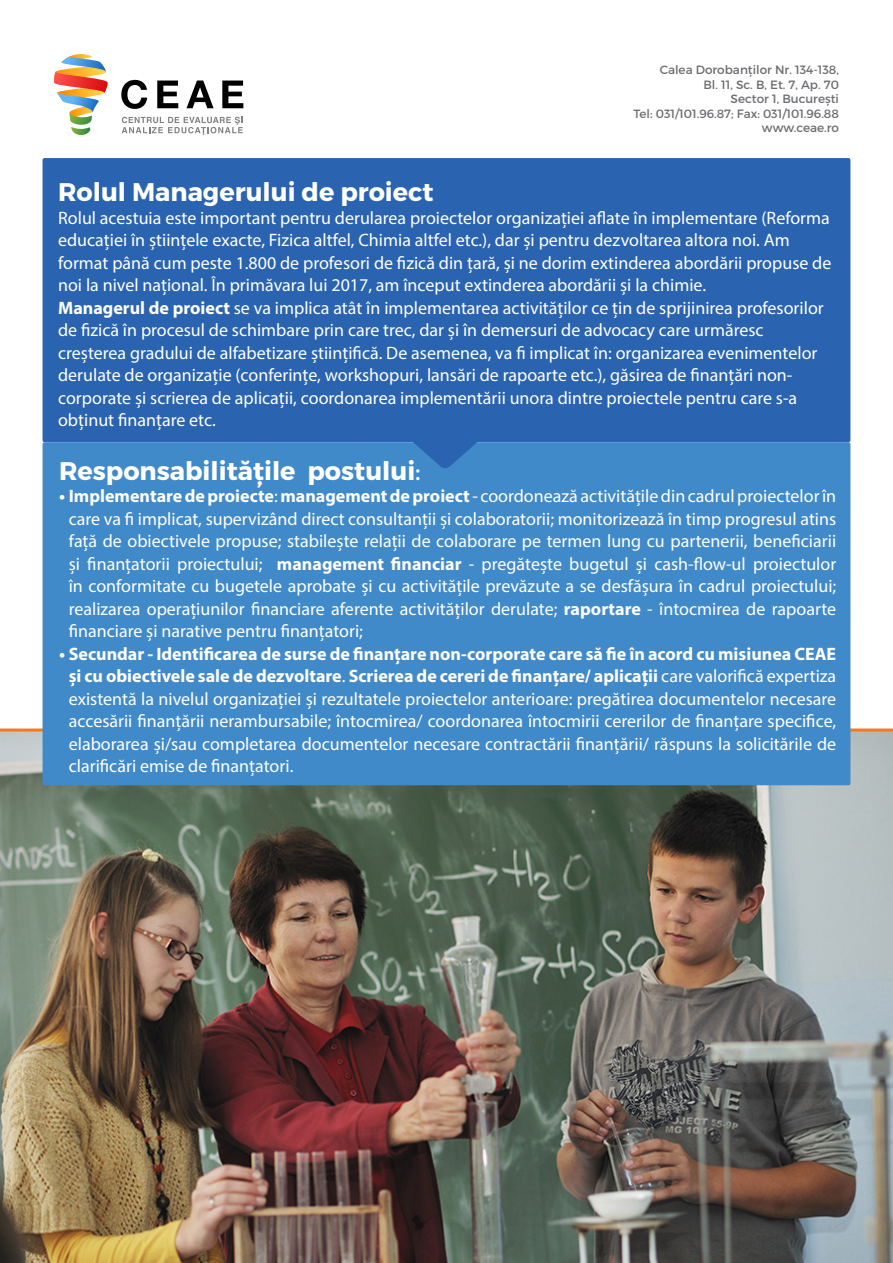
<style>
.page{position:relative;width:893px;height:1263px;background:#fff}
.page>*{position:absolute;margin:0;border:0;box-sizing:border-box;transform-origin:0 0}
.t1{font:700 25.5px "Montserrat";color:#fff}
.t2{font:18px/22.5px "Myriad Pro";color:#fff}
.t3{font:12px/14.4px "Montserrat";color:#6c6d70;text-align:right}
.s1{font-weight:700}
.s2{font-weight:400}
</style>
<div class="page">
<img style="left:0;top:731px;width:893px;height:532px">
<hr style="left:0;top:728px;width:893px;height:3px;background:#f47921">
<svg style="left:121px;top:80px;width:26px;height:29px"></svg>
<svg style="left:157px;top:81px;width:21px;height:27px"></svg>
<svg style="left:186px;top:81px;width:28px;height:27px"></svg>
<svg style="left:222px;top:81px;width:21px;height:27px"></svg>
<svg style="left:122px;top:117px;width:121px;height:18px"></svg>
<svg style="left:54px;top:54px;width:54px;height:81px"></svg>
<div style="left:43px;top:158px;width:807px;height:284px;background:#2a64b0;border-radius:2px"></div>
<div style="left:43px;top:442px;width:807px;height:343px;background:#418ac9;border-radius:2px"></div>
<svg style="left:398px;top:442px;width:94px;height:26px"></svg>
<p class="t3" style="left:660px;top:63px;width:181px">Calea Dorobanților Nr. 134-138,<br>Bl. 11, Sc. B, Et. 7, Ap. 70</p>
<p class="t3" style="left:731px;top:92px;width:110px">Sector 1, București</p>
<p class="t3" style="left:633px;top:106px;width:207px">Tel: 031/101.96.87; Fax: 031/101.96.88</p>
<p class="t3" style="left:762px;top:120px;width:79px">www.ceae.ro</p>
<p class="t1" style="left:58px;top:176px;width:377px">Rolul Managerului de proiect</p>
<p class="t2" style="left:58px;top:206px;width:775px">Rolul acestuia este important pentru derularea proiectelor organizației aflate în implementare (Reforma educației în științele exacte, Fizica altfel, Chimia altfel etc.), dar și pentru dezvoltarea altora noi. Am format până cum peste 1.800 de profesori de fizică din țară, și ne dorim extinderea abordării propuse de noi la nivel național. În primăvara lui 2017, am început extinderea abordării și la chimie.</p>
<p class="t2" style="left:58px;top:296px;width:767px"><span class="s1">Managerul de proiect</span> se va implica atât în implementarea activităților ce țin de sprijinirea profesorilor de fizică în procesul de schimbare prin care trec, dar și în demersuri de advocacy care urmăresc creșterea gradului de alfabetizare științifică. De asemenea, va fi implicat în: organizarea evenimentelor derulate de organizație (conferințe, workshopuri, lansări de rapoarte etc.), găsirea de finanțări non&shy;corporate și scrierea de aplicații, coordonarea implementării unora dintre proiectele pentru care s-a obținut finanțare etc.</p>
<p class="t1" style="left:59px;top:455px;width:363px">Responsabilitățile postului<span class="s2">:</span></p>
<p class="t2" style="left:69px;top:485px;width:769px;text-align:justify;text-indent:-10px"><span class="s1">• Implementare de proiecte</span>: <span class="s1">management de proiect</span> - coordonează activitățile din cadrul proiectelor în care va fi implicat, supervizând direct consultanții și colaboratorii; monitorizează în timp progresul atins față de obiectivele propuse; stabilește relații de colaborare pe termen lung cu partenerii, beneficiarii și finanțatorii proiectului; <span class="s1">management financiar</span> - pregătește bugetul și cash-flow-ul proiectulor în conformitate cu bugetele aprobate și cu activitățile prevăzute a se desfășura în cadrul proiectului; realizarea operațiunilor financiare aferente activităților derulate; <span class="s1">raportare</span> - întocmirea de rapoarte financiare și narative pentru finanțatori;</p>
<p class="t2" style="left:69px;top:642px;width:769px;text-align:justify;text-indent:-10px"><span class="s1">• Secundar - Identificarea de surse de finanțare non-corporate care să fie în acord cu misiunea CEAE și cu obiectivele sale de dezvoltare</span>. <span class="s1">Scrierea de cereri de finanțare/ aplicații</span> care valorifică expertiza existentă la nivelul organizației și rezultatele proiectelor anterioare: pregătirea documentelor necesare accesării finanțării nerambursabile; întocmirea/ coordonarea întocmirii cererilor de finanțare specifice, elaborarea și/sau completarea documentelor necesare contractării finanțării/ răspuns la solicitările de clarificări emise de finanțatori.</p>
</div>
